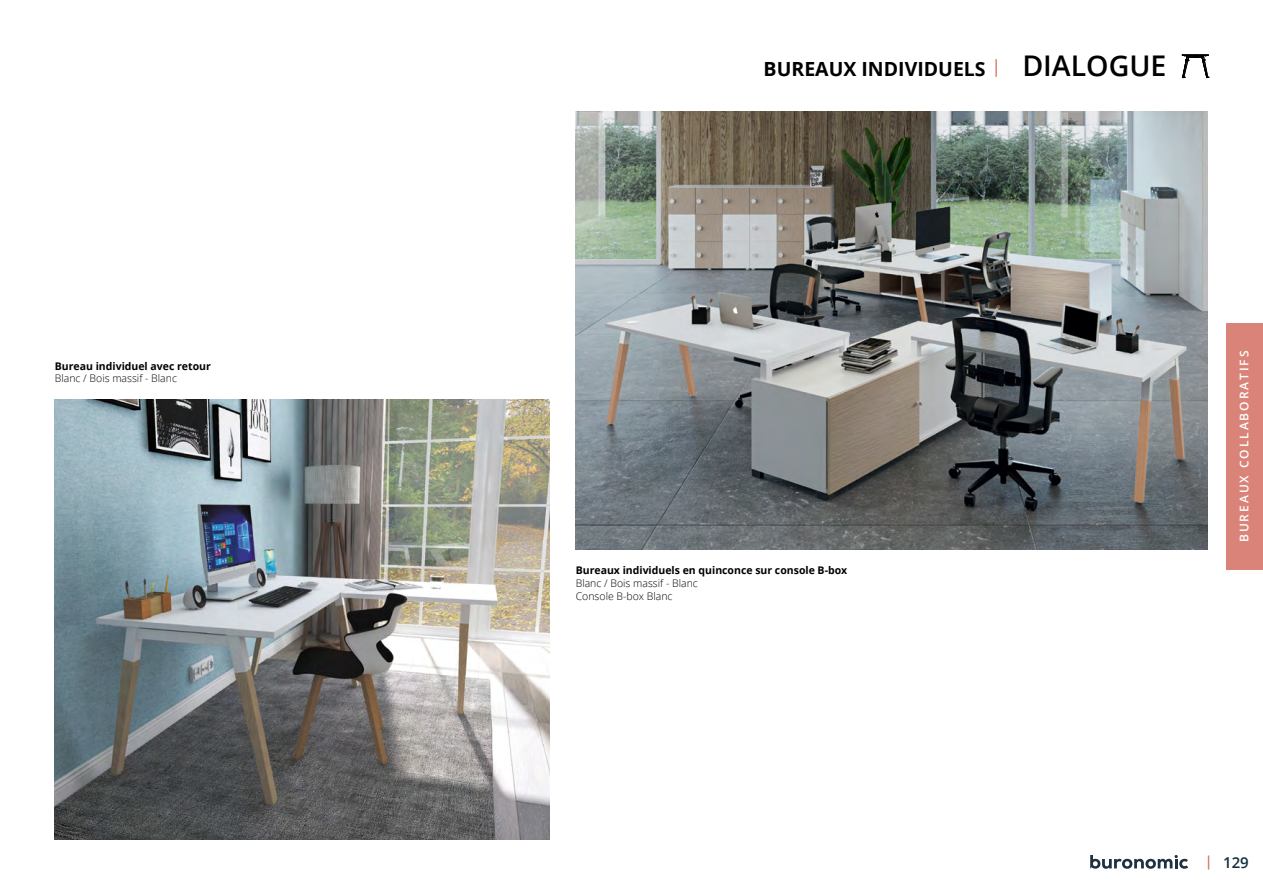
<style>
.page{position:relative;width:1263px;height:893px;background:#fff}
.page>*{position:absolute;margin:0;border:0;box-sizing:border-box;transform-origin:0 0}
.t1{font:600 28.5px "Open Sans";color:#000}
.t2{font:700 19.5px "Open Sans";color:#000}
.t3{font:600 15px "Open Sans";color:#112f3f}
.t4{font:600 12px "Open Sans";letter-spacing:.16em;color:#fff}
.t5{font:700 10.5px "Open Sans";color:#000}
.t6{font:300 10.5px/12.6px "Open Sans";color:#000}
</style>
<div class="page">
<svg style="left:1090px;top:855px;width:98px;height:14px"></svg>
<svg style="left:1208px;top:855px;width:1px;height:15px"></svg>
<div style="left:1226px;top:323px;width:37px;height:247px;background:#d98379"></div>
<svg style="left:1182px;top:54px;width:27px;height:24px"></svg>
<img style="left:576px;top:112px;width:632px;height:437px">
<svg style="left:995px;top:59px;width:2px;height:18px"></svg>
<img style="left:55px;top:399px;width:494px;height:440px">
<p class="t5" style="left:55px;top:359px;width:158px">Bureau individuel avec retour</p>
<p class="t6" style="left:55px;top:372px;width:124px">Blanc / Bois massif - Blanc</p>
<h2 class="t2" style="left:764px;top:55px;width:224px">BUREAUX INDIVIDUELS</h2>
<h1 class="t1" style="left:1022px;top:46px;width:146px">DIALOGUE</h1>
<p class="t5" style="left:576px;top:563px;width:273px">Bureaux individuels en quinconce sur console B-box</p>
<p class="t6" style="left:576px;top:577px;width:124px">Blanc / Bois massif - Blanc<br>Console B-box Blanc</p>
<p class="t4" style="left:1236px;top:542px;width:193px;rotate:-90deg">BUREAUX COLLABORATIFS</p>
<h3 class="t3" style="left:1223px;top:852px;width:27px">129</h3>
</div>
